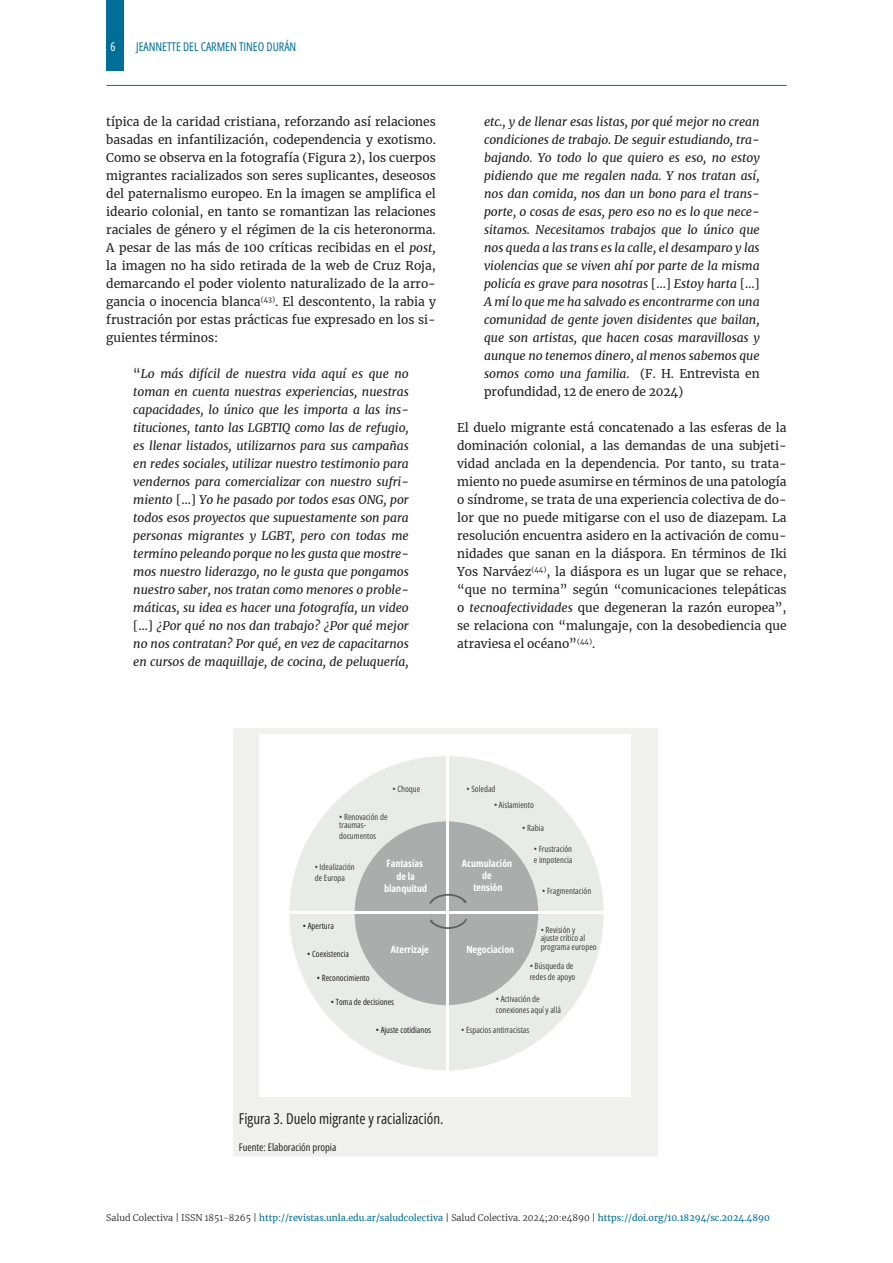
<style>
.page{position:relative;width:893px;height:1263px;background:#fff}
.page>*{position:absolute;margin:0;border:0;box-sizing:border-box;transform-origin:0 0}
.tabla_titulo{font:15px "Open Sans";color:#231f20}
.cuerpo-cita-interior{font:italic 12px/18px "Merriweather";letter-spacing:-.005em;color:#231f20;text-align:justify}
.cuerpo_sin_sangría{font:12px/18px "Merriweather";color:#231f20;text-align:justify}
.t1{font:12px "Open Sans";color:#006e96}
.t2{font:12px "Open Sans";color:#fff}
.tabla_fuente{font:10.5px "Open Sans";color:#231f20}
.t3{font:700 condensed 10.05px/12.1px "Open Sans Roman";color:#fff;text-align:center}
.t4{font:9px "Merriweather";color:#006e96}
.t5{font:condensed 8.7px/10.4px "Open Sans Roman";color:#3e3e3f}
.t6{font:condensed 8.7px "Open Sans Roman";color:#231f20}
.s1{font-style:italic}
.s2{font-style:normal}
.s3{font-weight:300;color:#231f20}
</style>
<div class="page">
<div style="left:106px;top:0;width:17px;height:71px;background:#006e96"></div>
<hr style="left:106px;top:85px;width:681px;height:1px;background:#006e96">
<div style="left:233px;top:728px;width:425px;height:429px;background:#f0f1ef"></div>
<div style="left:260px;top:734px;width:371px;height:362px;background:#fff"></div>
<div style="left:289px;top:756px;width:315px;height:314px;background:#e9ebe8;border-radius:50%"></div>
<div style="left:355px;top:821px;width:183px;height:184px;background:#abadad;border-radius:50%"></div>
<hr style="left:446px;top:756px;width:3px;height:319px;background:#fff">
<hr style="left:287px;top:911px;width:318px;height:3px;background:#fff">
<svg style="left:429px;top:893px;width:38px;height:11px"></svg>
<svg style="left:430px;top:919px;width:37px;height:10px"></svg>
<p class="t2" style="left:111px;top:39px;width:7px">6</p>
<p class="t1" style="left:136px;top:39px;width:162px">JEANNETTE DEL CARMEN TINEO DURÁN</p>
<p class="cuerpo_sin_sangría" style="left:106px;top:112px;width:331px">típica de la caridad cristiana, reforzando así relaciones basadas en infantilización, codependencia y exotismo.<br>Como se observa en la fotografía (Figura 2), los cuerpos migrantes racializados son seres suplicantes, deseosos del paternalismo europeo. En la imagen se amplifica el ideario colonial, en tanto se romantizan las relaciones raciales de género y el régimen de la cis heteronorma.<br>A pesar de las más de 100 críticas recibidas en el <span class="s1">post, </span>la imagen no ha sido retirada de la web de Cruz Roja, demarcando el poder violento naturalizado de la arro&shy;gancia o inocencia blanca<sup>(43)</sup>. El descontento, la rabia y frustración por estas prácticas fue expresado en los si&shy;guientes términos:</p>
<p class="cuerpo-cita-interior" style="left:133px;top:364px;width:277px"><span class="s2">“</span>Lo más difícil de nuestra vida aquí es que no toman en cuenta nuestras experiencias, nuestras capacidades, lo único que les importa a las ins&shy;tituciones, tanto las LGBTIQ como las de refugio, es llenar listados, utilizarnos para sus campañas en redes sociales, utilizar nuestro testimonio para vendernos para comercializar con nuestro sufri&shy;miento <span class="s2">[…]</span> Yo he pasado por todos esas ONG, por todos esos proyectos que supuestamente son para personas migrantes y LGBT, pero con todas me termino peleando porque no les gusta que mostre&shy;mos nuestro liderazgo, no le gusta que pongamos nuestro saber, nos tratan como menores o proble&shy;máticas, su idea es hacer una fotografía, un video <span class="s2">[…]</span> ¿Por qué no nos dan trabajo? ¿Por qué mejor no nos contratan? Por qué, en vez de capacitarnos en cursos de maquillaje, de cocina, de peluquería,</p>
<p class="cuerpo-cita-interior" style="left:484px;top:112px;width:277px">etc., y de llenar esas listas, por qué mejor no crean condiciones de trabajo. De seguir estudiando, tra&shy;bajando. Yo todo lo que quiero es eso, no estoy pidiendo que me regalen nada. Y nos tratan así, nos dan comida, nos dan un bono para el trans&shy;porte, o cosas de esas, pero eso no es lo que nece&shy;sitamos. Necesitamos trabajos que lo único que nos queda a las trans es la calle, el desamparo y las violencias que se viven ahí por parte de la misma policía es grave para nosotras <span class="s2">[…]</span> Estoy harta <span class="s2">[…] </span>A mí lo que me ha salvado es encontrarme con una comunidad de gente joven disidentes que bailan, que son artistas, que hacen cosas maravillosas y aunque no tenemos dinero, al menos sabemos que somos como una familia<span class="s2">. (F. H. Entrevista en profundidad, 12 de enero de 2024)</span></p>
<p class="cuerpo_sin_sangría" style="left:457px;top:418px;width:331px">El duelo migrante está concatenado a las esferas de la dominación colonial, a las demandas de una subjeti&shy;vidad anclada en la dependencia. Por tanto, su trata&shy;miento no puede asumirse en términos de una patología o síndrome, se trata de una experiencia colectiva de do&shy;lor que no puede mitigarse con el uso de diazepam. La resolución encuentra asidero en la activación de comu&shy;nidades que sanan en la diáspora. En términos de Iki Yos Narváez<sup>(44)</sup>, la diáspora es un lugar que se rehace, “que no termina” según “comunicaciones telepáticas o <span class="s1">tecnoafectividades</span> que degeneran la razón europea”, se relaciona con “malungaje, con la desobediencia que atraviesa el océano”<sup>(44)</sup>.</p>
<p class="t5" style="left:393px;top:784px;width:29px">• Choque</p>
<p class="t5" style="left:466px;top:784px;width:31px">• Soledad</p>
<p class="t5" style="left:494px;top:800px;width:41px">• Aislamiento</p>
<p class="t5" style="left:522px;top:823px;width:24px">• Rabia</p>
<p class="t5" style="left:534px;top:844px;width:40px">• Frustración e impotencia</p>
<p class="t5" style="left:542px;top:885px;width:51px">• Fragmentación</p>
<p class="t5" style="left:339px;top:812px;width:50px;line-height:8.7px">• Renovación de traumas-</p>
<p class="t5" style="left:339px;top:830px;width:38px">documentos</p>
<p class="t5" style="left:315px;top:862px;width:42px">• Idealización de Europa</p>
<p class="t3" style="left:384px;top:857px;width:45px">Fantasías de la blanquitud</p>
<p class="t3" style="left:462px;top:857px;width:52px">Acumulación de<br>tensión</p>
<p class="t6" style="left:303px;top:920px;width:33px">• Apertura</p>
<p class="t6" style="left:307px;top:948px;width:43px">• Coexistencia</p>
<p class="t6" style="left:317px;top:972px;width:54px">• Reconocimiento</p>
<p class="t6" style="left:331px;top:996px;width:65px">• Toma de decisiones</p>
<p class="t5" style="left:541px;top:925px;width:58px;line-height:8.7px">• Revisión y<br>ajuste crítico al programa europeo</p>
<p class="t5" style="left:530px;top:961px;width:47px">• Búsqueda de redes de apoyo</p>
<p class="t5" style="left:496px;top:994px;width:67px">• Activación de conexiones aquí y allá</p>
<p class="t3" style="left:391px;top:943px;width:39px">Aterrizaje</p>
<p class="t3" style="left:466px;top:943px;width:50px">Negociacion</p>
<p class="t6" style="left:376px;top:1024px;width:57px">• Ajuste cotidianos</p>
<p class="t5" style="left:461px;top:1024px;width:70px">• Espacios antirracistas</p>
<p class="tabla_titulo" style="left:239px;top:1109px;width:206px">Figura 3. Duelo migrante y racialización.</p>
<p class="tabla_fuente" style="left:239px;top:1140px;width:99px">Fuente: Elaboración propia</p>
<p class="t4" style="left:106px;top:1211px;width:665px"><span class="s3">Salud Colectiva | ISSN 1851-8265 |</span> http://revistas.unla.edu.ar/saludcolectiva <span class="s3">| Salud Colectiva. 2024;20:e4890 |</span> https://doi.org/10.18294/sc.2024.4890</p>
</div>
